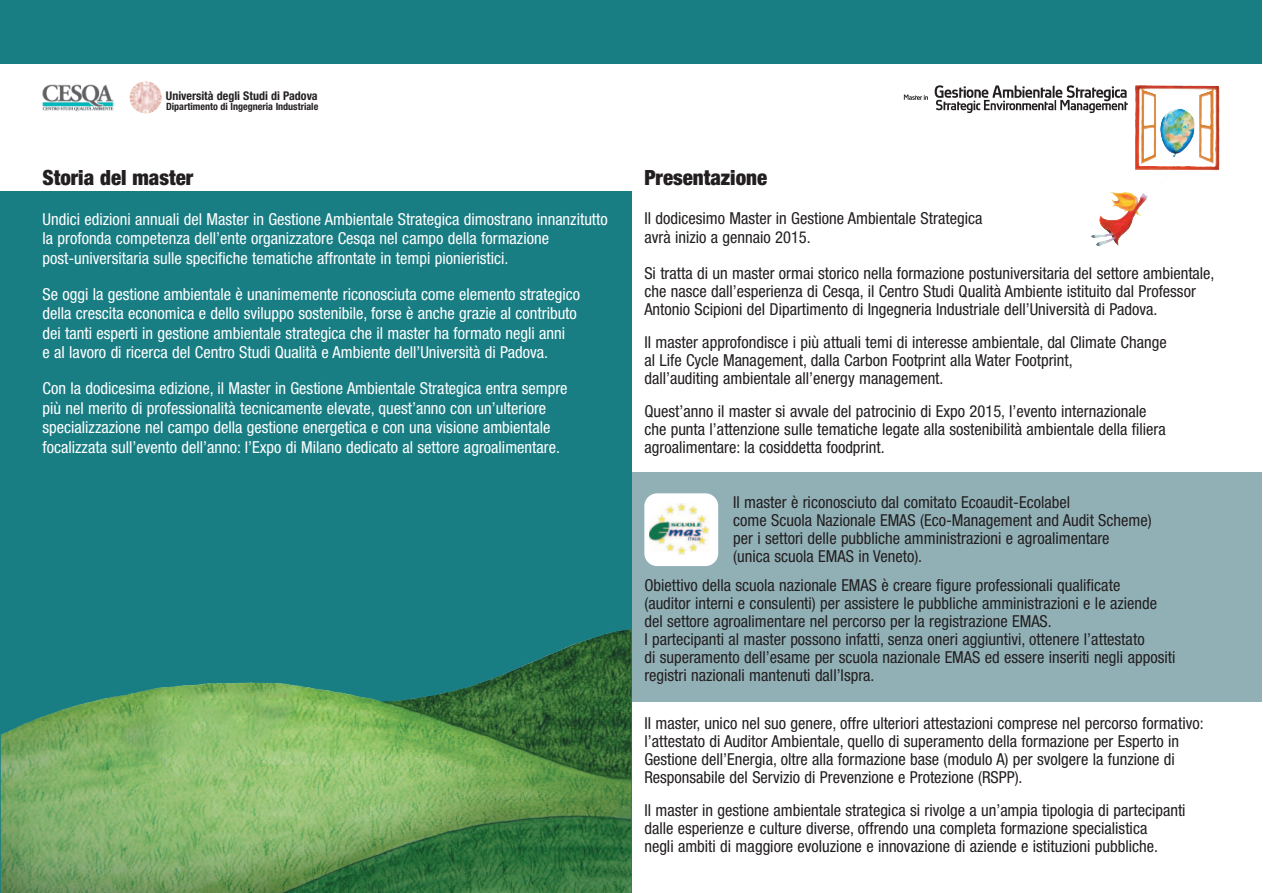
<style>
.page{position:relative;width:1263px;height:893px;background:#fff}
.page>*{position:absolute;margin:0;border:0;box-sizing:border-box;transform-origin:0 0}
.t1{font:900 condensed 21px "Helvetica Neue";color:#231f20}
.t2{font:condensed 16.5px/18px "Helvetica Neue";color:#231f20}
.t3{font:condensed 16.5px/19.5px "Helvetica Neue";color:#fff}
.t4{font:700 condensed 12px "Helvetica Neue";color:#231f20}
.t5{font:700 condensed 10.05px "Helvetica Neue";color:#231f20}
</style>
<div class="page">
<div style="left:632px;top:472px;width:630px;height:229px;background:#91b0b6"></div>
<div style="left:0;top:191px;width:632px;height:701px;background:#197e84"></div>
<img style="left:0;top:629px;width:632px;height:263px">
<img style="left:1090px;top:85px;width:130px;height:161px">
<div style="left:0;top:0;width:1262px;height:64px;background:#197e84"></div>
<img style="left:129px;top:81px;width:33px;height:33px">
<img style="left:42px;top:84px;width:72px;height:28px">
<svg style="left:904px;top:95px;width:24px;height:5px"></svg>
<svg style="left:935px;top:85px;width:193px;height:28px"></svg>
<div style="left:644px;top:493px;width:74px;height:73px;background:#fff;border-radius:13px"></div>
<img style="left:649px;top:503px;width:61px;height:52px">
<p class="t4" style="left:166px;top:91px;width:153px">Università degli Studi di Padova</p>
<p class="t5" style="left:166px;top:103px;width:154px">Dipartimento di Ingegneria Industriale</p>
<p class="t1" style="left:43px;top:170px;width:152px">Storia del master</p>
<p class="t1" style="left:644px;top:170px;width:124px">Presentazione</p>
<p class="t3" style="left:43px;top:210px;width:567px">Undici edizioni annuali del Master in Gestione Ambientale Strategica dimostrano innanzitutto la profonda competenza dell’ente organizzatore Cesqa nel campo della formazione post-universitaria sulle specifiche tematiche affrontate in tempi pionieristici.</p>
<p class="t3" style="left:43px;top:285px;width:539px">Se oggi la gestione ambientale è unanimemente riconosciuta come elemento strategico della crescita economica e dello sviluppo sostenibile, forse è anche grazie al contributo dei tanti esperti in gestione ambientale strategica che il master ha formato negli anni<br>e al lavoro di ricerca del Centro Studi Qualità e Ambiente dell’Università di Padova.</p>
<p class="t3" style="left:43px;top:380px;width:527px">Con la dodicesima edizione, il Master in Gestione Ambientale Strategica entra sempre più nel merito di professionalità tecnicamente elevate, quest’anno con un’ulteriore specializzazione nel campo della gestione energetica e con una visione ambientale focalizzata sull’evento dell’anno: l’Expo di Milano dedicato al settore agroalimentare.</p>
<p class="t2" style="left:644px;top:211px;width:340px">Il dodicesimo Master in Gestione Ambientale Strategica avrà inizio a gennaio 2015.</p>
<p class="t2" style="left:644px;top:265px;width:572px">Si tratta di un master ormai storico nella formazione postuniversitaria del settore ambientale, che nasce dall’esperienza di Cesqa, il Centro Studi Qualità Ambiente istituito dal Professor<br>Antonio Scipioni del Dipartimento di Ingegneria Industriale dell’Università di Padova.</p>
<p class="t2" style="left:644px;top:334px;width:524px">Il master approfondisce i più attuali temi di interesse ambientale, dal Climate Change al Life Cycle Management, dalla Carbon Footprint alla Water Footprint,<br>dall’auditing ambientale all’energy management.</p>
<p class="t2" style="left:644px;top:403px;width:523px">Quest’anno il master si avvale del patrocinio di Expo 2015, l’evento internazionale che punta l’attenzione sulle tematiche legate alla sostenibilità ambientale della filiera agroalimentare: la cosiddetta foodprint.</p>
<p class="t2" style="left:733px;top:494px;width:420px">Il master è riconosciuto dal comitato Ecoaudit-Ecolabel<br>come Scuola Nazionale EMAS (Eco-Management and Audit Scheme) per i settori delle pubbliche amministrazioni e agroalimentare<br>(unica scuola EMAS in Veneto).</p>
<p class="t2" style="left:644px;top:577px;width:533px">Obiettivo della scuola nazionale EMAS è creare figure professionali qualificate<br>(auditor interni e consulenti) per assistere le pubbliche amministrazioni e le aziende del settore agroalimentare nel percorso per la registrazione EMAS.<br>I partecipanti al master possono infatti, senza oneri aggiuntivi, ottenere l’attestato<br>di superamento dell’esame per scuola nazionale EMAS ed essere inseriti negli appositi registri nazionali mantenuti dall’Ispra.</p>
<p class="t2" style="left:644px;top:715px;width:561px">Il master, unico nel suo genere, offre ulteriori attestazioni comprese nel percorso formativo: l’attestato di Auditor Ambientale, quello di superamento della formazione per Esperto in Gestione dell’Energia, oltre alla formazione base (modulo A) per svolgere la funzione di Responsabile del Servizio di Prevenzione e Protezione (RSPP).</p>
<p class="t2" style="left:644px;top:802px;width:543px">Il master in gestione ambientale strategica si rivolge a un’ampia tipologia di partecipanti dalle esperienze e culture diverse, offrendo una completa formazione specialistica<br>negli ambiti di maggiore evoluzione e innovazione di aziende e istituzioni pubbliche.</p>
</div>
